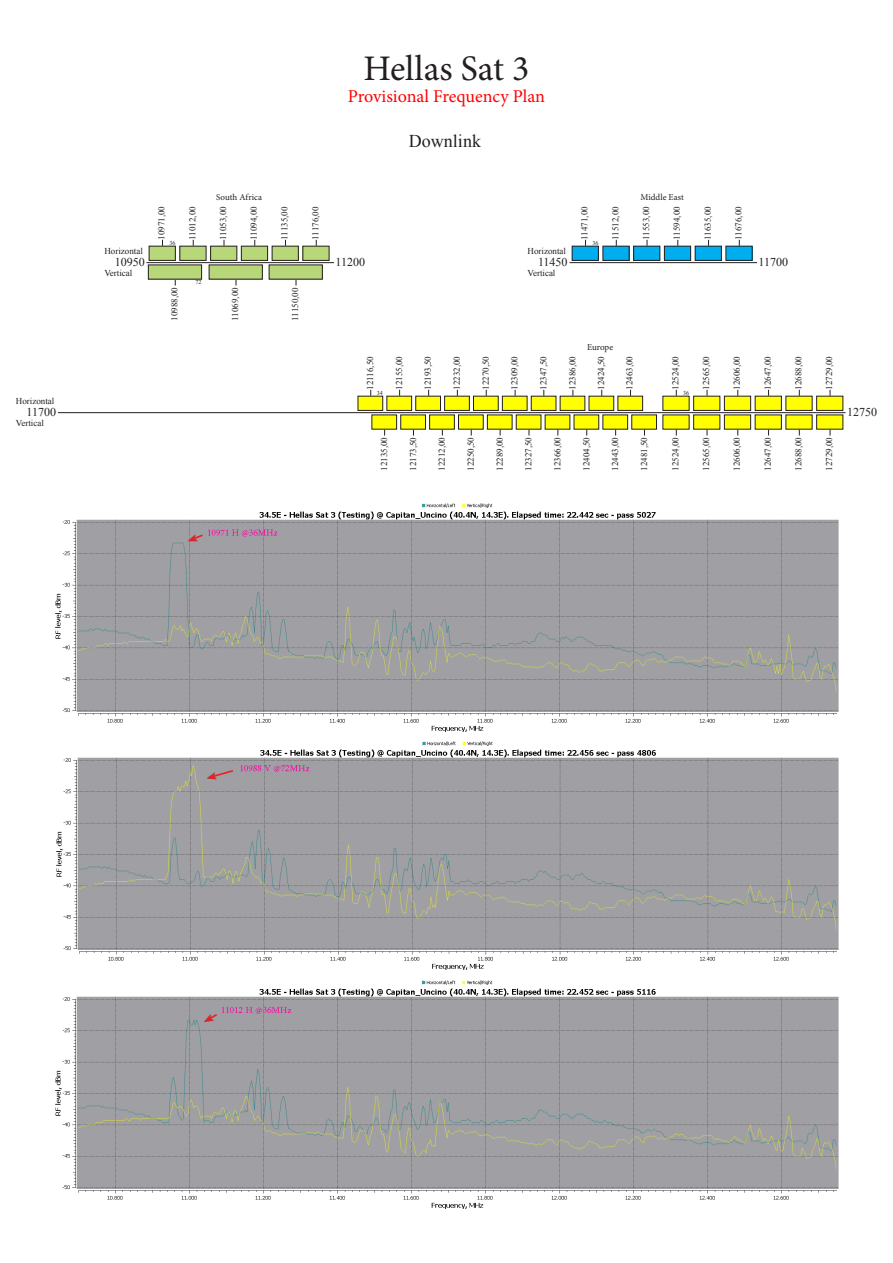
<style>
.page{position:relative;width:893px;height:1263px;background:#fff}
.page>*{position:absolute;margin:0;border:0;box-sizing:border-box;transform-origin:0 0}
.t1{font:36px "Minion Pro";letter-spacing:-.005em;color:#231f20}
.t2{font:18px "Minion Pro";letter-spacing:-.005em;color:#f00}
.t3{font:18px "Times New Roman";color:#231f20}
.t4{font:12px "Times New Roman";color:#231f20}
.t5{font:9px "Times New Roman";color:#231f20}
.t6{font:9px "Minion Pro";color:#231f20}
.t7{font:6px "Times New Roman";color:#231f20}
</style>
<div class="page">
<hr style="left:569px;top:262px;width:188px;height:1px;background:#231f20">
<hr style="left:658px;top:412px;width:187px;height:1px;background:#231f20">
<hr style="left:146px;top:262px;width:188px;height:1px;background:#231f20">
<div style="left:662px;top:396px;width:27px;height:15px;background:#ff0;border:1px solid #231f20"></div>
<div style="left:693px;top:396px;width:27px;height:15px;background:#ff0;border:1px solid #231f20"></div>
<div style="left:724px;top:396px;width:27px;height:15px;background:#ff0;border:1px solid #231f20"></div>
<div style="left:755px;top:396px;width:27px;height:15px;background:#ff0;border:1px solid #231f20"></div>
<div style="left:785px;top:396px;width:27px;height:15px;background:#ff0;border:1px solid #231f20"></div>
<div style="left:816px;top:396px;width:27px;height:15px;background:#ff0;border:1px solid #231f20"></div>
<div style="left:662px;top:414px;width:27px;height:15px;background:#ff0"></div>
<div style="left:693px;top:414px;width:27px;height:15px;background:#ff0"></div>
<div style="left:724px;top:414px;width:27px;height:15px;background:#ff0;border:1px solid #231f20"></div>
<div style="left:755px;top:414px;width:27px;height:15px;background:#ff0"></div>
<div style="left:785px;top:414px;width:27px;height:15px;background:#ff0"></div>
<div style="left:816px;top:414px;width:27px;height:15px;background:#ff0"></div>
<div style="left:148px;top:265px;width:54px;height:14px;background:#b8d778"></div>
<div style="left:149px;top:246px;width:26px;height:14px;background:#b8d778"></div>
<div style="left:149px;top:246px;width:27px;height:15px;border:1px solid #231f20"></div>
<div style="left:180px;top:246px;width:26px;height:14px;background:#b8d778"></div>
<div style="left:179px;top:246px;width:27px;height:15px;border:1px solid #231f20"></div>
<div style="left:209px;top:265px;width:53px;height:14px;background:#b8d778"></div>
<div style="left:211px;top:246px;width:26px;height:14px;background:#b8d778"></div>
<div style="left:210px;top:246px;width:27px;height:15px;border:1px solid #231f20"></div>
<div style="left:241px;top:246px;width:27px;height:14px;background:#b8d778"></div>
<div style="left:241px;top:246px;width:27px;height:15px;border:1px solid #231f20"></div>
<div style="left:269px;top:265px;width:53px;height:14px;background:#b8d778"></div>
<div style="left:272px;top:246px;width:26px;height:14px;background:#b8d778"></div>
<div style="left:272px;top:246px;width:27px;height:15px;border:1px solid #231f20"></div>
<div style="left:303px;top:246px;width:26px;height:14px;background:#b8d778"></div>
<div style="left:302px;top:246px;width:27px;height:15px;border:1px solid #231f20"></div>
<div style="left:572px;top:246px;width:26px;height:14px;background:#00aeef"></div>
<div style="left:572px;top:246px;width:27px;height:15px;border:1px solid #231f20"></div>
<div style="left:603px;top:246px;width:26px;height:14px;background:#00aeef"></div>
<div style="left:602px;top:246px;width:27px;height:15px;border:1px solid #231f20"></div>
<div style="left:634px;top:246px;width:26px;height:14px;background:#00aeef"></div>
<div style="left:633px;top:246px;width:27px;height:15px;border:1px solid #231f20"></div>
<div style="left:664px;top:246px;width:27px;height:14px;background:#00aeef"></div>
<div style="left:664px;top:246px;width:27px;height:15px;border:1px solid #231f20"></div>
<div style="left:695px;top:246px;width:26px;height:14px;background:#00aeef"></div>
<div style="left:695px;top:246px;width:27px;height:15px;border:1px solid #231f20"></div>
<div style="left:726px;top:246px;width:26px;height:14px;background:#00aeef"></div>
<div style="left:725px;top:246px;width:27px;height:15px;border:1px solid #231f20"></div>
<hr style="left:58px;top:412px;width:600px;height:1px;background:#231f20">
<div style="left:386px;top:396px;width:26px;height:15px;background:#ff0;border:1px solid #231f20"></div>
<div style="left:502px;top:396px;width:25px;height:15px;background:#ff0;border:1px solid #231f20"></div>
<div style="left:444px;top:396px;width:26px;height:15px;background:#ff0;border:1px solid #231f20"></div>
<div style="left:429px;top:414px;width:26px;height:15px;background:#ff0;border:1px solid #231f20"></div>
<div style="left:487px;top:414px;width:25px;height:15px;background:#ff0"></div>
<div style="left:371px;top:414px;width:26px;height:15px;background:#ff0"></div>
<div style="left:516px;top:414px;width:25px;height:15px;background:#ff0"></div>
<div style="left:415px;top:396px;width:26px;height:15px;background:#ff0;border:1px solid #231f20"></div>
<div style="left:358px;top:396px;width:25px;height:15px;background:#ff0;border:1px solid #231f20"></div>
<div style="left:473px;top:396px;width:26px;height:15px;background:#ff0;border:1px solid #231f20"></div>
<div style="left:458px;top:414px;width:26px;height:15px;background:#ff0;border:1px solid #231f20"></div>
<div style="left:400px;top:414px;width:26px;height:15px;background:#ff0;border:1px solid #231f20"></div>
<div style="left:531px;top:396px;width:25px;height:15px;background:#ff0;border:1px solid #231f20"></div>
<div style="left:560px;top:396px;width:25px;height:15px;background:#ff0;border:1px solid #231f20"></div>
<div style="left:589px;top:396px;width:25px;height:15px;background:#ff0;border:1px solid #231f20"></div>
<div style="left:545px;top:414px;width:25px;height:15px;background:#ff0"></div>
<div style="left:574px;top:414px;width:25px;height:15px;background:#ff0"></div>
<div style="left:602px;top:414px;width:26px;height:15px;background:#ff0"></div>
<div style="left:631px;top:414px;width:26px;height:15px;background:#ff0;border:1px solid #231f20"></div>
<div style="left:617px;top:396px;width:26px;height:15px;background:#ff0;border:1px solid #231f20"></div>
<img style="left:55px;top:503px;width:783px;height:228px">
<img style="left:56px;top:741px;width:783px;height:228px">
<img style="left:55px;top:980px;width:783px;height:228px">
<p class="t5" style="left:16px;top:395px;width:40px">Horizontal</p>
<p class="t5" style="left:16px;top:417px;width:29px">Vertical</p>
<p class="t4" style="left:26px;top:404px;width:31px">11700</p>
<p class="t1" style="left:363px;top:45px;width:168px">Hellas Sat 3</p>
<p class="t2" style="left:348px;top:84px;width:199px">Provisional Frequency Plan</p>
<p class="t3" style="left:409px;top:129px;width:73px">Downlink</p>
<p class="t5" style="left:156px;top:240px;width:35px;rotate:-90deg">10971,00</p>
<p class="t5" style="left:186px;top:240px;width:35px;rotate:-90deg">11012,00</p>
<p class="t7" style="left:169px;top:239px;width:7px">36</p>
<p class="t6" style="left:216px;top:191px;width:47px">South Africa</p>
<p class="t6" style="left:640px;top:191px;width:45px">Middle East</p>
<p class="t5" style="left:579px;top:240px;width:35px;rotate:-90deg">11471,00</p>
<p class="t5" style="left:609px;top:240px;width:35px;rotate:-90deg">11512,00</p>
<p class="t5" style="left:640px;top:240px;width:35px;rotate:-90deg">11553,00</p>
<p class="t5" style="left:671px;top:240px;width:35px;rotate:-90deg">11594,00</p>
<p class="t5" style="left:702px;top:240px;width:35px;rotate:-90deg">11635,00</p>
<p class="t5" style="left:732px;top:240px;width:35px;rotate:-90deg">11676,00</p>
<p class="t5" style="left:217px;top:240px;width:35px;rotate:-90deg">11053,00</p>
<p class="t5" style="left:248px;top:240px;width:35px;rotate:-90deg">11094,00</p>
<p class="t5" style="left:279px;top:240px;width:35px;rotate:-90deg">11135,00</p>
<p class="t5" style="left:309px;top:240px;width:35px;rotate:-90deg">11176,00</p>
<p class="t7" style="left:592px;top:239px;width:7px">36</p>
<p class="t5" style="left:104px;top:245px;width:40px">Horizontal</p>
<p class="t5" style="left:527px;top:245px;width:40px">Horizontal</p>
<p class="t5" style="left:104px;top:267px;width:29px">Vertical</p>
<p class="t5" style="left:527px;top:267px;width:29px">Vertical</p>
<p class="t4" style="left:115px;top:254px;width:31px">10950</p>
<p class="t4" style="left:335px;top:254px;width:31px">11200</p>
<p class="t4" style="left:538px;top:254px;width:31px">11450</p>
<p class="t5" style="left:168px;top:321px;width:35px;rotate:-90deg">10988,00</p>
<p class="t7" style="left:196px;top:278px;width:7px">72</p>
<p class="t5" style="left:229px;top:321px;width:35px;rotate:-90deg">11069,00</p>
<p class="t5" style="left:289px;top:321px;width:35px;rotate:-90deg">11150,00</p>
<p class="t6" style="left:587px;top:341px;width:28px">Europe</p>
<p class="t4" style="left:758px;top:254px;width:31px">11700</p>
<p class="t5" style="left:364px;top:390px;width:35px;rotate:-90deg">12116,50</p>
<p class="t5" style="left:422px;top:390px;width:35px;rotate:-90deg">12193,50</p>
<p class="t5" style="left:393px;top:390px;width:35px;rotate:-90deg">12155,00</p>
<p class="t5" style="left:451px;top:390px;width:35px;rotate:-90deg">12232,00</p>
<p class="t5" style="left:509px;top:390px;width:35px;rotate:-90deg">12309,00</p>
<p class="t5" style="left:480px;top:390px;width:35px;rotate:-90deg">12270,50</p>
<p class="t5" style="left:623px;top:390px;width:35px;rotate:-90deg">12463,00</p>
<p class="t5" style="left:537px;top:390px;width:35px;rotate:-90deg">12347,50</p>
<p class="t5" style="left:566px;top:390px;width:35px;rotate:-90deg">12386,00</p>
<p class="t5" style="left:595px;top:390px;width:35px;rotate:-90deg">12424,50</p>
<p class="t5" style="left:669px;top:390px;width:35px;rotate:-90deg">12524,00</p>
<p class="t5" style="left:700px;top:390px;width:35px;rotate:-90deg">12565,00</p>
<p class="t5" style="left:731px;top:390px;width:35px;rotate:-90deg">12606,00</p>
<p class="t5" style="left:762px;top:390px;width:35px;rotate:-90deg">12647,00</p>
<p class="t5" style="left:792px;top:390px;width:35px;rotate:-90deg">12688,00</p>
<p class="t5" style="left:823px;top:390px;width:35px;rotate:-90deg">12729,00</p>
<p class="t7" style="left:377px;top:389px;width:7px">34</p>
<p class="t7" style="left:683px;top:389px;width:7px">36</p>
<p class="t5" style="left:378px;top:471px;width:35px;rotate:-90deg">12135,00</p>
<p class="t5" style="left:436px;top:471px;width:35px;rotate:-90deg">12212,00</p>
<p class="t5" style="left:494px;top:471px;width:35px;rotate:-90deg">12289,00</p>
<p class="t5" style="left:407px;top:471px;width:35px;rotate:-90deg">12173,50</p>
<p class="t5" style="left:465px;top:471px;width:35px;rotate:-90deg">12250,50</p>
<p class="t5" style="left:522px;top:471px;width:35px;rotate:-90deg">12327,50</p>
<p class="t5" style="left:551px;top:471px;width:35px;rotate:-90deg">12366,00</p>
<p class="t5" style="left:580px;top:471px;width:35px;rotate:-90deg">12404,50</p>
<p class="t5" style="left:609px;top:471px;width:35px;rotate:-90deg">12443,00</p>
<p class="t5" style="left:638px;top:471px;width:35px;rotate:-90deg">12481,50</p>
<p class="t5" style="left:669px;top:471px;width:35px;rotate:-90deg">12524,00</p>
<p class="t5" style="left:700px;top:471px;width:35px;rotate:-90deg">12565,00</p>
<p class="t5" style="left:731px;top:471px;width:35px;rotate:-90deg">12606,00</p>
<p class="t5" style="left:762px;top:471px;width:35px;rotate:-90deg">12647,00</p>
<p class="t5" style="left:792px;top:471px;width:35px;rotate:-90deg">12688,00</p>
<p class="t5" style="left:823px;top:471px;width:35px;rotate:-90deg">12729,00</p>
<p class="t4" style="left:847px;top:404px;width:31px">12750</p>
</div>
